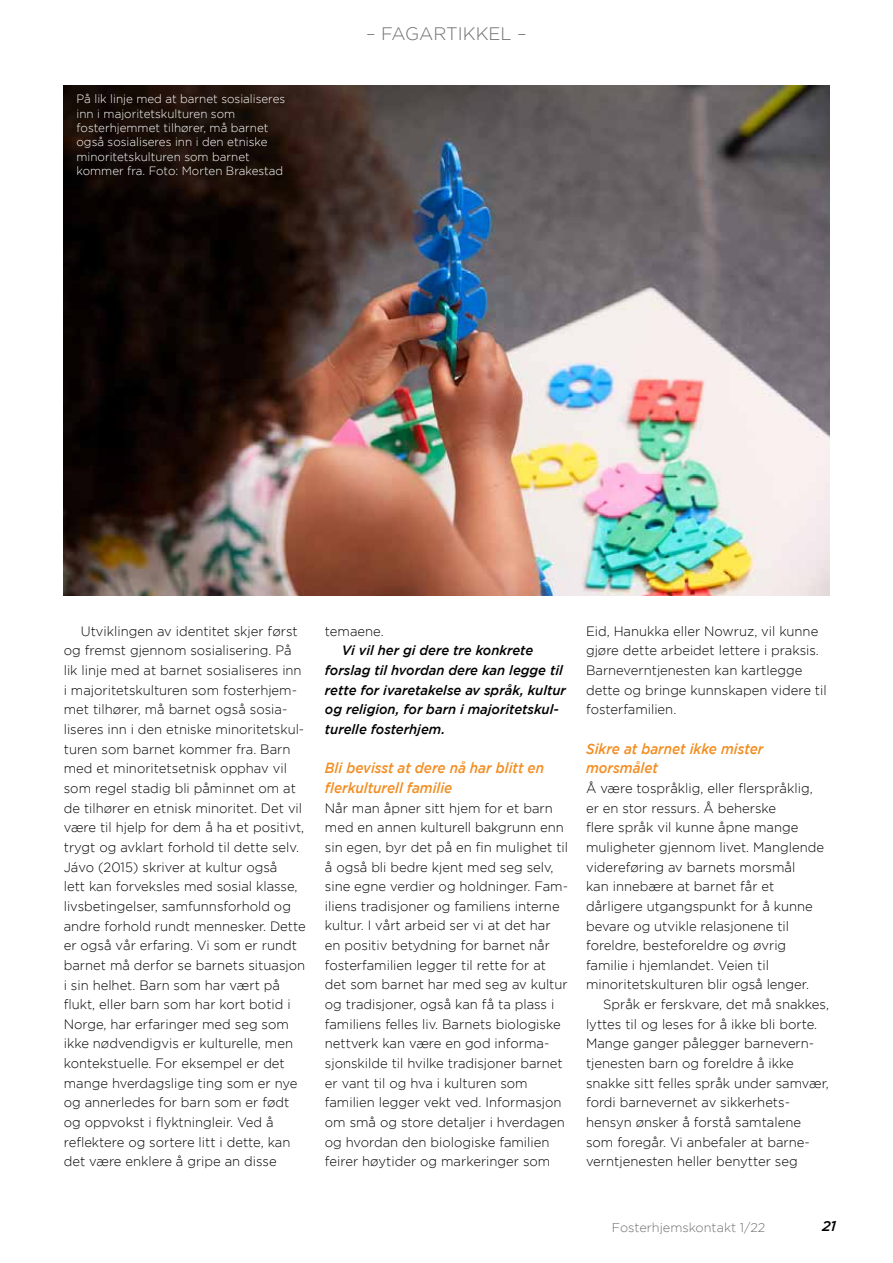
<style>
.page{position:relative;width:893px;height:1263px;background:#fff}
.page>*{position:absolute;margin:0;border:0;box-sizing:border-box;transform-origin:0 0}
.t1{font:300 18px "Gotham";color:#706f6f}
.t2{font:italic 500 14.7px/19.6px "Gotham";color:#f28e22;scale:.92 1}
.t3{font:italic 500 14.25px "Gotham";color:#000}
.t4{font:300 13.5px/19.6px "Gotham";color:#000}
.t5{font:italic 500 13.5px/19.6px "Gotham";color:#000}
.t6{font:300 12.75px "Gotham";color:#706f6f}
.t7{font:300 12px/14.4px "Gotham";color:#fff}
</style>
<div class="page">
<img style="left:64px;top:85px;width:765px;height:510px">
<p class="t7" style="left:77px;top:92px;width:210px">På lik linje med at barnet sosialiseres inn i majoritetskulturen som fosterhjemmet tilhører, må barnet også sosialiseres inn i den etniske minoritetskulturen som barnet kommer fra. Foto: Morten Brakestad</p>
<h1 class="t1" style="left:366px;top:23px;width:162px">– FAGARTIKKEL –</h1>
<p class="t4" style="left:64px;top:621px;width:244px;text-indent:17px">Utviklingen av identitet skjer først og fremst gjennom sosialisering. På lik linje med at barnet sosialiseres inn i majoritetskulturen som fosterhjem&shy;met tilhører, må barnet også sosia&shy;liseres inn i den etniske minoritetskul&shy;turen som barnet kommer fra. Barn med et minoritetsetnisk opphav vil som regel stadig bli påminnet om at de tilhører en etnisk minoritet. Det vil være til hjelp for dem å ha et positivt, trygt og avklart forhold til dette selv.<br>Jávo (2015) skriver at kultur også<br>lett kan forveksles med sosial klasse, livsbetingelser, samfunnsforhold og andre forhold rundt mennesker. Dette er også vår erfaring. Vi som er rundt barnet må derfor se barnets situasjon i sin helhet. Barn som har vært på flukt, eller barn som har kort botid i Norge, har erfaringer med seg som ikke nødvendigvis er kulturelle, men kontekstuelle. For eksempel er det mange hverdagslige ting som er nye og annerledes for barn som er født og oppvokst i flyktningleir. Ved å reflektere og sortere litt i dette, kan det være enklere å gripe an disse</p>
<p class="t4" style="left:325px;top:621px;width:60px">temaene.</p>
<p class="t5" style="left:325px;top:641px;width:243px;text-indent:17px">Vi vil her gi dere tre konkrete forslag til hvordan dere kan legge til rette for ivaretakelse av språk, kultur og religion, for barn i majoritetskul&shy;turelle fosterhjem.</p>
<p class="t2" style="left:325px;top:758px;width:240px">Bli bevisst at dere nå har blitt en flerkulturell familie</p>
<p class="t4" style="left:325px;top:798px;width:245px">Når man åpner sitt hjem for et barn med en annen kulturell bakgrunn enn sin egen, byr det på en fin mulighet til å også bli bedre kjent med seg selv, sine egne verdier og holdninger. Fam&shy;iliens tradisjoner og familiens interne kultur. I vårt arbeid ser vi at det har en positiv betydning for barnet når fosterfamilien legger til rette for at det som barnet har med seg av kultur og tradisjoner, også kan få ta plass i familiens felles liv. Barnets biologiske nettverk kan være en god informa&shy;sjonskilde til hvilke tradisjoner barnet er vant til og hva i kulturen som familien legger vekt ved. Informasjon om små og store detaljer i hverdagen og hvordan den biologiske familien feirer høytider og markeringer som</p>
<p class="t4" style="left:586px;top:621px;width:242px">Eid, Hanukka eller Nowruz, vil kunne gjøre dette arbeidet lettere i praksis.<br>Barneverntjenesten kan kartlegge dette og bringe kunnskapen videre til fosterfamilien.</p>
<p class="t2" style="left:586px;top:738px;width:194px">Sikre at barnet ikke mister morsmålet</p>
<p class="t4" style="left:586px;top:778px;width:239px">Å være tospråklig, eller flerspråklig, er en stor ressurs. Å beherske<br>flere språk vil kunne åpne mange muligheter gjennom livet. Manglende videreføring av barnets morsmål<br>kan innebære at barnet får et dårligere utgangspunkt for å kunne bevare og utvikle relasjonene til foreldre, besteforeldre og øvrig familie i hjemlandet. Veien til minoritetskulturen blir også lenger.</p>
<p class="t4" style="left:586px;top:994px;width:245px;text-indent:17px">Språk er ferskvare, det må snakkes, lyttes til og leses for å ikke bli borte.<br>Mange ganger pålegger barnevern&shy;tjenesten barn og foreldre å ikke snakke sitt felles språk under samvær, fordi barnevernet av sikkerhets&shy;hensyn ønsker å forstå samtalene som foregår. Vi anbefaler at barne&shy;verntjenesten heller benytter seg</p>
<p class="t6" style="left:612px;top:1220px;width:155px">Fosterhjemskontakt 1/22</p>
<p class="t3" style="left:822px;top:1218px;width:16px">21</p>
</div>
